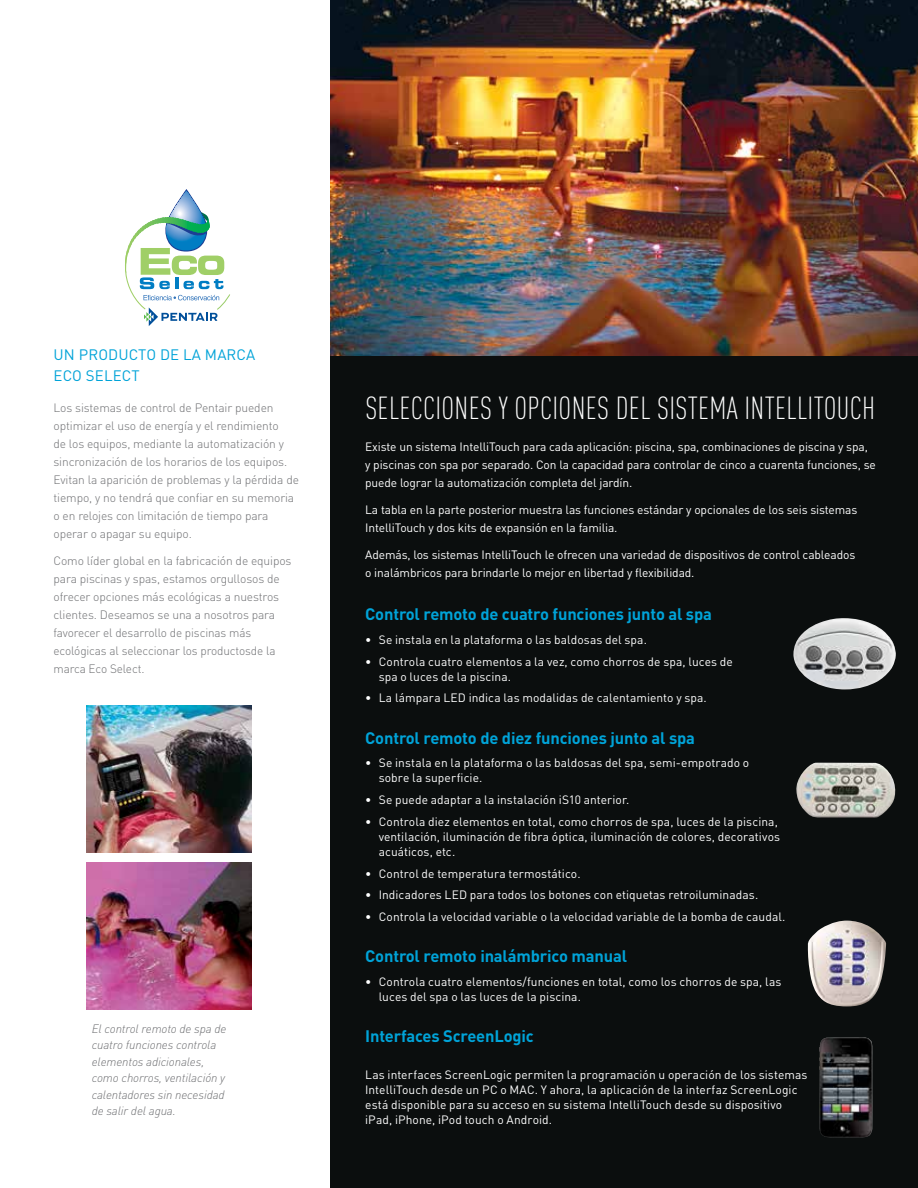
<style>
.page{position:relative;width:918px;height:1188px;background:#fff}
.page>*{position:absolute;margin:0;border:0;box-sizing:border-box;transform-origin:0 0}
.t1{font:300 condensed 31.5px "DIN Pro";letter-spacing:.01em;color:#fff}
.t2{font:700 16.5px "DIN Pro";letter-spacing:-.01em;color:#00a3d8}
.t3{font:15px/21px "DIN Pro";letter-spacing:.01em;color:#00a3d8}
.t4{font:12px/15px "DIN Pro";letter-spacing:.005em;color:#fff}
.t5{font:300 12px/18px "DIN Pro";letter-spacing:-.01em;color:#6d6e71}
.t6{font:italic 300 12px/16.5px "DIN Pro";letter-spacing:-.01em;color:#6d6e71}
</style>
<div class="page">
<div style="left:330px;top:349px;width:588px;height:839px;background:#0b0e0e"></div>
<img style="left:87px;top:862px;width:164px;height:148px">
<img style="left:330px;top:0;width:588px;height:355px">
<img style="left:87px;top:705px;width:164px;height:148px">
<img style="left:796px;top:763px;width:100px;height:55px">
<img style="left:819px;top:1037px;width:54px;height:101px">
<img style="left:808px;top:921px;width:78px;height:85px">
<img style="left:793px;top:618px;width:103px;height:71px">
<svg style="left:125px;top:189px;width:105px;height:137px"></svg>
<p class="t3" style="left:54px;top:343px;width:203px">UN PRODUCTO DE LA MARCA<br>ECO SELECT</p>
<p class="t5" style="left:54px;top:398px;width:247px">Los sistemas de control de Pentair pueden optimizar el uso de energía y el rendimiento<br>de los equipos, mediante la automatización y sincronización de los horarios de los equipos.<br>Evitan la aparición de problemas y la pérdida de tiempo, y no tendrá que confiar en su memoria o en relojes con limitación de tiempo para operar o apagar su equipo.</p>
<p class="t5" style="left:54px;top:551px;width:239px">Como líder global en la fabricación de equipos para piscinas y spas, estamos orgullosos de ofrecer opciones más ecológicas a nuestros clientes. Deseamos se una a nosotros para favorecer el desarrollo de piscinas más ecológicas al seleccionar los productosde la marca Eco Select.</p>
<p class="t6" style="left:92px;top:1019px;width:136px">El control remoto de spa de cuatro funciones controla elementos adicionales, como chorros, ventilación y calentadores sin necesidad de salir del agua.</p>
<h1 class="t1" style="left:365px;top:386px;width:511px">SELECCIONES Y OPCIONES DEL SISTEMA INTELLITOUCH</h1>
<p class="t4" style="left:365px;top:436px;width:512px;line-height:18px">Existe un sistema IntelliTouch para cada aplicación: piscina, spa, combinaciones de piscina y spa, y piscinas con spa por separado. Con la capacidad para controlar de cinco a cuarenta funciones, se puede lograr la automatización completa del jardín.</p>
<p class="t4" style="left:365px;top:499px;width:494px;line-height:18px">La tabla en la parte posterior muestra las funciones estándar y opcionales de los seis sistemas<br>IntelliTouch y dos kits de expansión en la familia.</p>
<p class="t4" style="left:365px;top:544px;width:492px;line-height:18px">Además, los sistemas IntelliTouch le ofrecen una variedad de dispositivos de control cableados o inalámbricos para brindarle lo mejor en libertad y flexibilidad.</p>
<h2 class="t2" style="left:365px;top:601px;width:348px">Control remoto de cuatro funciones junto al spa</h2>
<p class="t4" style="left:365px;top:631px;width:283px">• Se instala en la plataforma o las baldosas del spa.</p>
<p class="t4" style="left:379px;top:653px;width:356px;text-indent:-14px">• Controla cuatro elementos a la vez, como chorros de spa, luces de spa o luces de la piscina.</p>
<p class="t4" style="left:365px;top:689px;width:343px">• La lámpara LED indica las modalidas de calentamiento y spa.</p>
<h2 class="t2" style="left:365px;top:724px;width:331px">Control remoto de diez funciones junto al spa</h2>
<p class="t4" style="left:379px;top:754px;width:372px;text-indent:-14px">• Se instala en la plataforma o las baldosas del spa, semi-empotrado o sobre la superficie.</p>
<p class="t4" style="left:365px;top:791px;width:266px">• Se puede adaptar a la instalación iS10 anterior.</p>
<p class="t4" style="left:379px;top:813px;width:403px;text-indent:-14px">• Controla diez elementos en total, como chorros de spa, luces de la piscina, ventilación, iluminación de fibra óptica, iluminación de colores, decorativos acuáticos, etc.</p>
<p class="t4" style="left:365px;top:865px;width:217px">• Control de temperatura termostático.</p>
<p class="t4" style="left:365px;top:886px;width:395px">• Indicadores LED para todos los botones con etiquetas retroiluminadas.</p>
<p class="t4" style="left:365px;top:908px;width:422px">• Controla la velocidad variable o la velocidad variable de la bomba de caudal.</p>
<h2 class="t2" style="left:365px;top:943px;width:263px">Control remoto inalámbrico manual</h2>
<p class="t4" style="left:379px;top:973px;width:404px;text-indent:-14px">• Controla cuatro elementos/funciones en total, como los chorros de spa, las luces del spa o las luces de la piscina.</p>
<h2 class="t2" style="left:365px;top:1023px;width:170px">Interfaces ScreenLogic</h2>
<p class="t4" style="left:365px;top:1066px;width:444px">Las interfaces ScreenLogic permiten la programación u operación de los sistemas IntelliTouch desde un PC o MAC. Y ahora, la aplicación de la interfaz ScreenLogic está disponible para su acceso en su sistema IntelliTouch desde su dispositivo iPad, iPhone, iPod touch o Android.</p>
</div>
